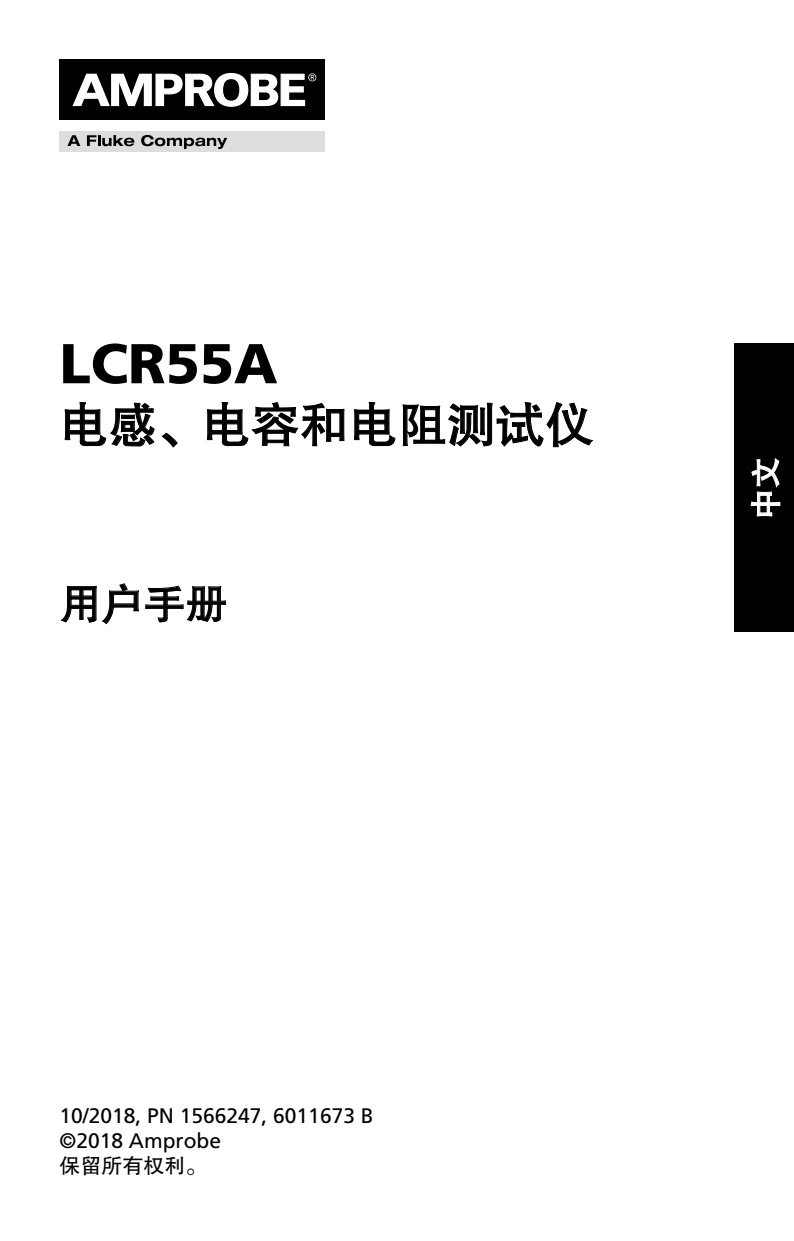
<style>
.page{position:relative;width:794px;height:1241px;background:#fff}
.page>*{position:absolute;margin:0;border:0;box-sizing:border-box;transform-origin:0 0}
.t1{font:900 56px "Frutiger LT Std";color:#000}
.t2{font:49px "FZHTJW GB1 0";color:#000}
.t3{font:42px "FZHTJW GB1 0";color:#000}
.t4{font:31.5px "FZHTJW GB1 0";color:#fff}
.t5{font:21px/25.2px "Frutiger LT Std";color:#000}
.t6{font:21px "FZHTJW GB1 0";color:#000}
</style>
<div class="page">
<div style="left:60px;top:131px;width:265px;height:21px;background:#dcdddd"></div>
<svg style="left:67px;top:135px;width:13px;height:11px"></svg>
<svg style="left:87px;top:135px;width:47px;height:11px"></svg>
<svg style="left:141px;top:135px;width:86px;height:14px"></svg>
<div style="left:60px;top:60px;width:265px;height:60px;background:#000"></div>
<svg style="left:73px;top:73px;width:243px;height:34px"></svg>
<svg style="left:65px;top:401px;width:90px;height:45px"></svg>
<svg style="left:161px;top:432px;width:17px;height:16px"></svg>
<svg style="left:207px;top:401px;width:138px;height:45px"></svg>
<svg style="left:354px;top:401px;width:42px;height:45px"></svg>
<svg style="left:402px;top:402px;width:192px;height:45px"></svg>
<svg style="left:61px;top:583px;width:78px;height:41px"></svg>
<svg style="left:146px;top:586px;width:80px;height:36px"></svg>
<div style="left:734px;top:343px;width:60px;height:289px;background:#000"></div>
<svg style="left:751px;top:459px;width:29px;height:57px"></svg>
<h1 class="t1" style="left:60px;top:330px;width:219px">LCR55A</h1>
<h2 class="t2" style="left:60px;top:398px;width:536px">电感、电容和电阻测试仪</h2>
<h3 class="t3" style="left:60px;top:580px;width:170px">用户手册</h3>
<h3 class="t4" style="left:748px;top:519px;width:64px;rotate:-90deg">中文</h3>
<p class="t5" style="left:60px;top:1102px;width:316px">10/2018, PN 1566247, 6011673 B ©2018 Amprobe</p>
<p class="t6" style="left:60px;top:1154px;width:148px">保留所有权利。</p>
</div>
